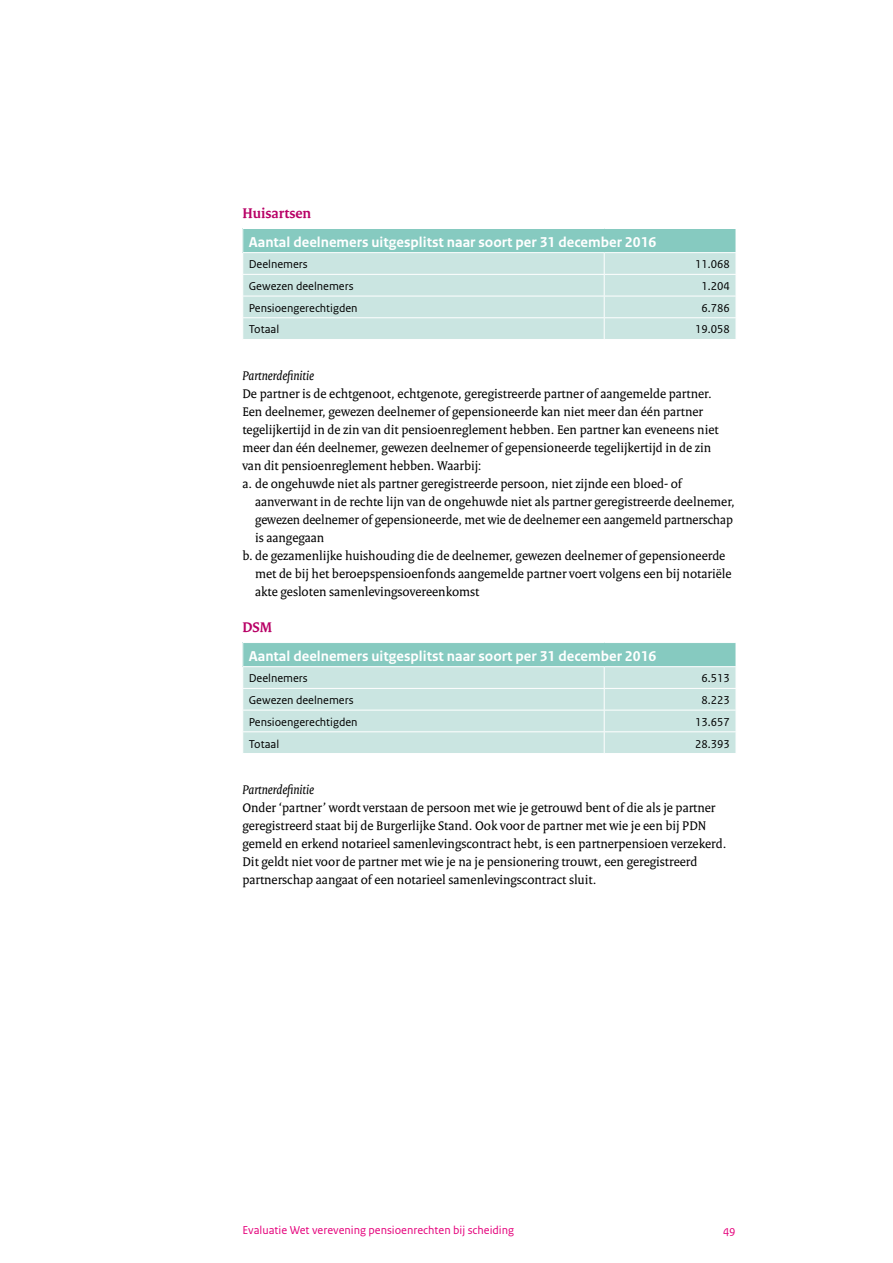
<style>
.page{position:relative;width:893px;height:1263px;background:#fff}
.page>*{position:absolute;margin:0;border:0;box-sizing:border-box;transform-origin:0 0}
._30_RO_Tabel_Kop{font:700 15px "Rijksoverheid Sans Text";color:#fff}
._05_RO_Alineakop_bij{font:700 15px "Rijksoverheid Serif";color:#b80066}
._10_RO_Broodtekst{font:13.5px/18px "Rijksoverheid Serif";color:#000}
._11_RO_Opsomming{font:13.5px/18px "Rijksoverheid Serif";color:#000}
._10_RO_Broodtekst-2{font:italic 13.5px "Rijksoverheid Serif";color:#000}
._32_RO_Tabel_Broodte{font:12px "Rijksoverheid Sans Text";color:#000}
.t1{font:12px "Rijksoverheid Sans Text";color:#e5007b}
</style>
<div class="page">
<svg style="left:242px;top:229px;width:494px;height:110px;background:#bfe0db"></svg>
<svg style="left:242px;top:643px;width:494px;height:110px;background:#bfe0db"></svg>
<p class="_05_RO_Alineakop_bij" style="left:242px;top:204px;width:70px">Huisartsen</p>
<p class="_30_RO_Tabel_Kop" style="left:249px;top:233px;width:409px">Aantal deelnemers uitgesplitst naar soort per 31 december 2016</p>
<p class="_32_RO_Tabel_Broodte" style="left:249px;top:258px;width:61px">Deelnemers</p>
<p class="_32_RO_Tabel_Broodte" style="left:695px;top:258px;width:36px">11.068</p>
<p class="_32_RO_Tabel_Broodte" style="left:249px;top:279px;width:106px">Gewezen deelnemers</p>
<p class="_32_RO_Tabel_Broodte" style="left:702px;top:279px;width:30px">1.204</p>
<p class="_32_RO_Tabel_Broodte" style="left:249px;top:301px;width:110px">Pensioengerechtigden</p>
<p class="_32_RO_Tabel_Broodte" style="left:702px;top:301px;width:30px">6.786</p>
<p class="_32_RO_Tabel_Broodte" style="left:249px;top:323px;width:32px">Totaal</p>
<p class="_32_RO_Tabel_Broodte" style="left:695px;top:323px;width:36px">19.058</p>
<p class="_10_RO_Broodtekst-2" style="left:242px;top:367px;width:73px">Partnerdefinitie</p>
<p class="_10_RO_Broodtekst" style="left:242px;top:384px;width:478px">De partner is de echtgenoot, echtgenote, geregistreerde partner of aangemelde partner.<br>Een deelnemer, gewezen deelnemer of gepensioneerde kan niet meer dan één partner tegelijkertijd in de zin van dit pensioenreglement hebben. Een partner kan eveneens niet meer dan één deelnemer, gewezen deelnemer of gepensioneerde tegelijkertijd in de zin van dit pensioenreglement hebben. Waarbij:</p>
<p class="_11_RO_Opsomming" style="left:255px;top:474px;width:481px;text-indent:-13px">a. de ongehuwde niet als partner geregistreerde persoon, niet zijnde een bloed- of aanverwant in de rechte lijn van de ongehuwde niet als partner geregistreerde deelnemer, gewezen deelnemer of gepensioneerde, met wie de deelnemer een aangemeld partnerschap is aangegaan</p>
<p class="_11_RO_Opsomming" style="left:255px;top:546px;width:478px;text-indent:-13px">b. de gezamenlijke huishouding die de deelnemer, gewezen deelnemer of gepensioneerde met de bij het beroepspensioenfonds aangemelde partner voert volgens een bij notariële akte gesloten samenlevingsovereenkomst</p>
<p class="_05_RO_Alineakop_bij" style="left:242px;top:618px;width:31px">DSM</p>
<p class="_30_RO_Tabel_Kop" style="left:249px;top:647px;width:409px">Aantal deelnemers uitgesplitst naar soort per 31 december 2016</p>
<p class="_32_RO_Tabel_Broodte" style="left:249px;top:672px;width:61px">Deelnemers</p>
<p class="_32_RO_Tabel_Broodte" style="left:702px;top:672px;width:30px">6.513</p>
<p class="_32_RO_Tabel_Broodte" style="left:249px;top:693px;width:106px">Gewezen deelnemers</p>
<p class="_32_RO_Tabel_Broodte" style="left:702px;top:693px;width:30px">8.223</p>
<p class="_32_RO_Tabel_Broodte" style="left:249px;top:715px;width:110px">Pensioengerechtigden</p>
<p class="_32_RO_Tabel_Broodte" style="left:695px;top:715px;width:36px">13.657</p>
<p class="_32_RO_Tabel_Broodte" style="left:249px;top:737px;width:32px">Totaal</p>
<p class="_32_RO_Tabel_Broodte" style="left:695px;top:737px;width:36px">28.393</p>
<p class="_10_RO_Broodtekst-2" style="left:242px;top:781px;width:73px">Partnerdefinitie</p>
<p class="_10_RO_Broodtekst" style="left:242px;top:798px;width:485px">Onder ‘partner’ wordt verstaan de persoon met wie je getrouwd bent of die als je partner geregistreerd staat bij de Burgerlijke Stand. Ook voor de partner met wie je een bij PDN gemeld en erkend notarieel samenlevingscontract hebt, is een partnerpensioen verzekerd.<br>Dit geldt niet voor de partner met wie je na je pensionering trouwt, een geregistreerd partnerschap aangaat of een notarieel samenlevingscontract sluit.</p>
<p class="t1" style="left:242px;top:1223px;width:273px">Evaluatie Wet verevening pensioenrechten bij scheiding</p>
<p class="t1" style="left:723px;top:1223px;width:14px">49</p>
</div>
